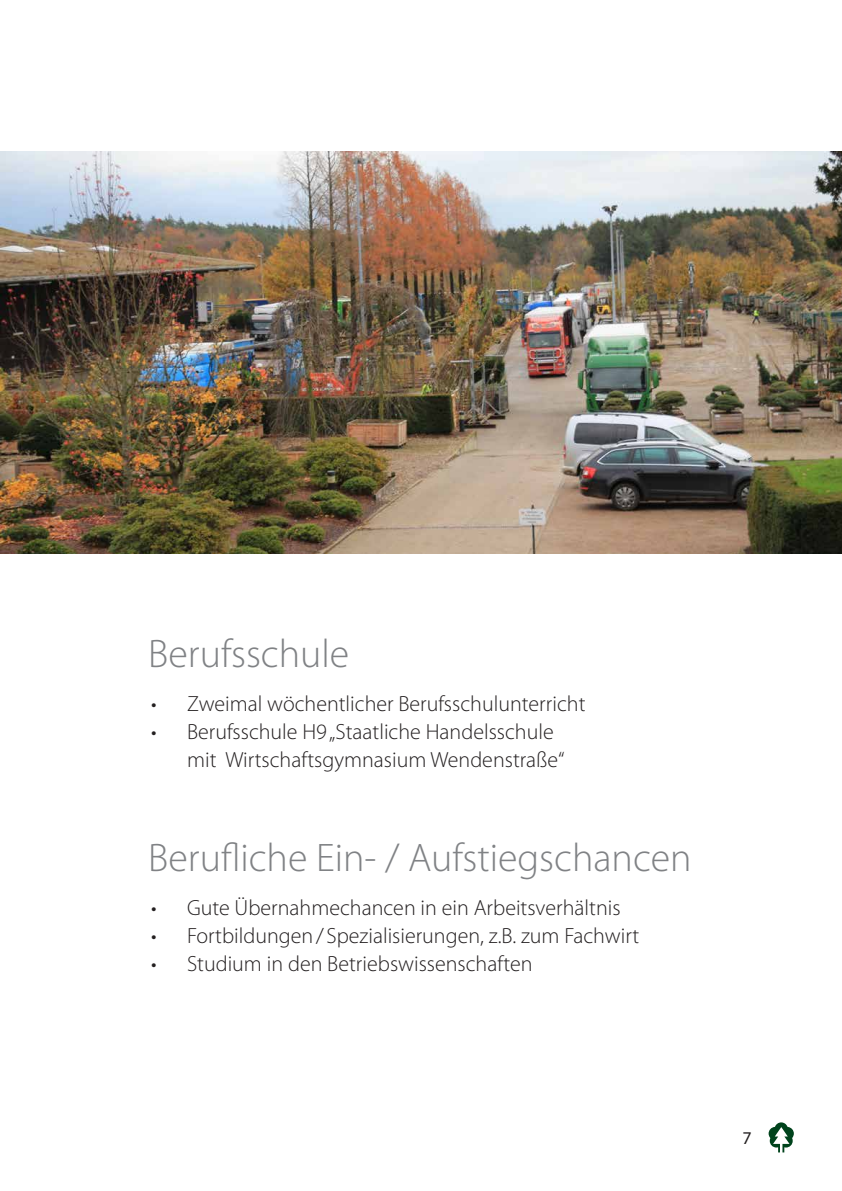
<style>
.page{position:relative;width:842px;height:1191px;background:#fff}
.page>*{position:absolute;margin:0;border:0;box-sizing:border-box;transform-origin:0 0}
.t1{font:300 40px "Myriad Pro";color:#808285}
.t2{font:300 22px/28px "Myriad Pro";color:#231f20}
.t3{font:18px "Myriad Pro";color:#231f20}
</style>
<div class="page">
<svg style="left:769px;top:1122px;width:25px;height:30px"></svg>
<img style="left:0;top:151px;width:842px;height:402px">
<p class="t1" style="left:148px;top:630px;width:203px">Berufsschule</p>
<p class="t2" style="left:151px;top:690px;width:436px">• Zweimal wöchentlicher Berufsschulunterricht</p>
<p class="t2" style="left:187px;top:718px;width:379px;text-indent:-36px">• Berufsschule H9 „Staatliche Handelsschule mit Wirtschaftsgymnasium Wendenstraße“</p>
<p class="t1" style="left:148px;top:833px;width:545px">Berufliche Ein- / Aufstiegschancen</p>
<p class="t2" style="left:151px;top:893px;width:471px">• Gute Übernahmechancen in ein Arbeitsverhältnis</p>
<p class="t2" style="left:151px;top:921px;width:490px">• Fortbildungen/ Spezialisierungen, z.B. zum Fachwirt</p>
<p class="t2" style="left:151px;top:949px;width:383px">• Studium in den Betriebswissenschaften</p>
<p class="t3" style="left:743px;top:1126px;width:11px">7</p>
</div>
